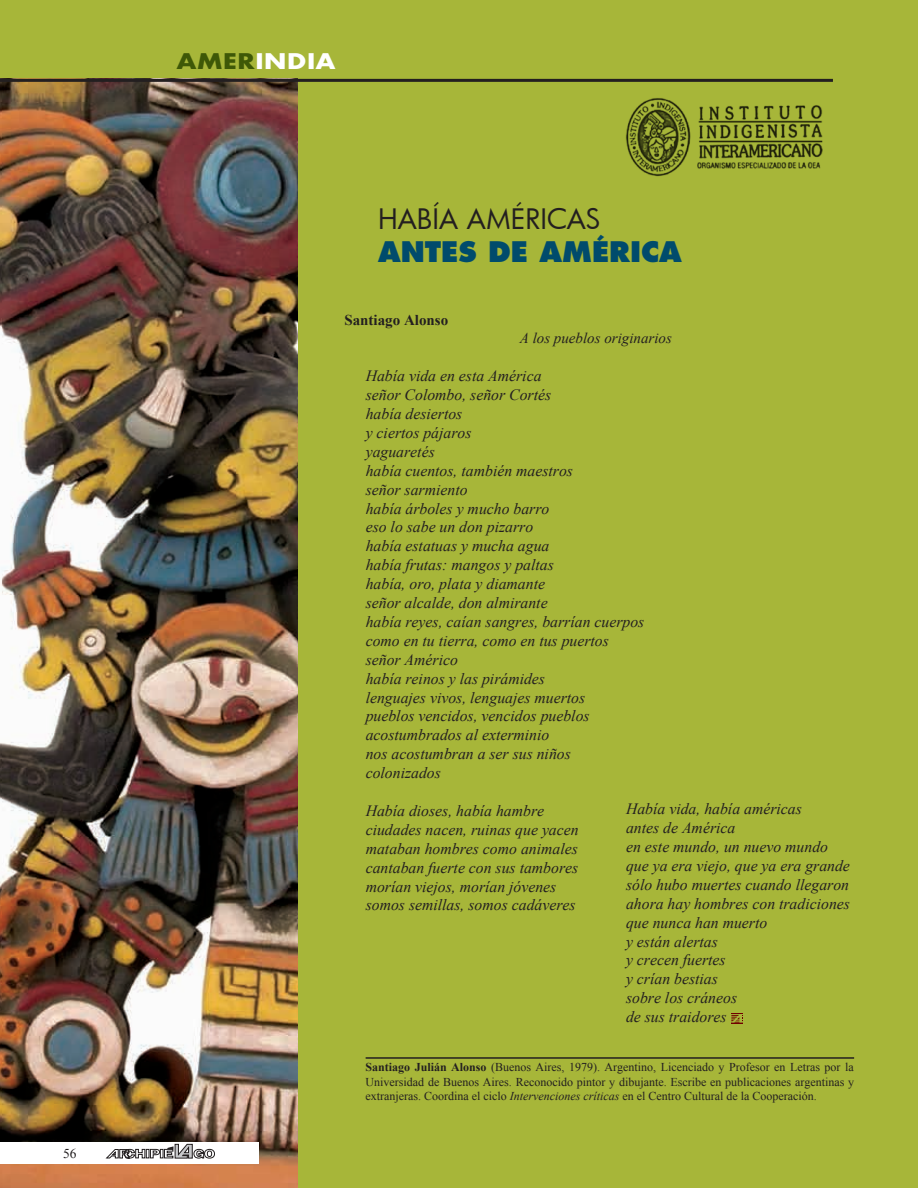
<style>
.page{position:relative;width:918px;height:1188px;background:#a7b639}
.page>*{position:absolute;margin:0;border:0;box-sizing:border-box;transform-origin:0 0}
.t1{font:800 27.6px "Futura";color:#004b6c}
.t2{font:27.6px "Futura";color:#231f20}
.t3{font:700 21px "Futura";color:#fff;scale:1.2 1}
.t4{font:italic 15.75px/18.9px "Times New Roman";color:#231f20}
.t5{font:italic 15px "Times New Roman";color:#231f20}
.t6{font:700 15px "Times New Roman";color:#231f20}
.t7{font:13.5px "Times New Roman";color:#231f20}
.t8{font:12px/14.4px "Times New Roman";color:#231f20;text-align:justify}
.s1{color:#3e5807}
.s2{font-weight:700}
.s3{font-style:italic}
</style>
<div class="page">
<img style="left:626px;top:98px;width:197px;height:79px">
<img style="left:0;top:82px;width:297px;height:1106px">
<hr style="left:0;top:79px;width:833px;height:3px;background:#231f20">
<hr style="left:366px;top:1057px;width:488px;height:2px;background:#231f20">
<div style="left:0;top:1142px;width:259px;height:21px;background:#fff"></div>
<svg style="left:106px;top:1144px;width:109px;height:15px"></svg>
<svg style="left:731px;top:1013px;width:12px;height:11px"></svg>
<p class="t7" style="left:63px;top:1146px;width:15px">56</p>
<h2 class="t3" style="left:176px;top:47px;width:134px"><span class="s1">AMER</span>INDIA</h2>
<h1 class="t2" style="left:378px;top:200px;width:224px">HABÍA AMÉRICAS</h1>
<h1 class="t1" style="left:378px;top:235px;width:306px">ANTES DE AMÉRICA</h1>
<p class="t6" style="left:344px;top:311px;width:105px">Santiago Alonso</p>
<p class="t5" style="left:520px;top:330px;width:154px">A los pueblos originarios</p>
<p class="t4" style="left:366px;top:366px;width:280px">Había vida en esta América<br>señor Colombo, señor Cortés<br>había desiertos<br>y ciertos pájaros<br>yaguaretés<br>había cuentos, también maestros<br>señor sarmiento<br>había árboles y mucho barro<br>eso lo sabe un don pizarro<br>había estatuas y mucha agua<br>había frutas: mangos y paltas<br>había, oro, plata y diamante<br>señor alcalde, don almirante<br>había reyes, caían sangres, barrían cuerpos como en tu tierra, como en tus puertos señor Américo<br>había reinos y las pirámides<br>lenguajes vivos, lenguajes muertos<br>pueblos vencidos, vencidos pueblos acostumbrados al exterminio<br>nos acostumbran a ser sus niños colonizados</p>
<p class="t4" style="left:366px;top:801px;width:215px">Había dioses, había hambre ciudades nacen, ruinas que yacen mataban hombres como animales cantaban fuerte con sus tambores morían viejos, morían jóvenes somos semillas, somos cadáveres</p>
<p class="t4" style="left:626px;top:800px;width:225px">Había vida, había américas<br>antes de América<br>en este mundo, un nuevo mundo que ya era viejo, que ya era grande sólo hubo muertes cuando llegaron ahora hay hombres con tradiciones que nunca han muerto<br>y están alertas<br>y crecen fuertes<br>y crían bestias<br>sobre los cráneos<br>de sus traidores</p>
<p class="t8" style="left:366px;top:1060px;width:490px"><span class="s2">Santiago Julián Alonso</span> (Buenos Aires, 1979). Argentino, Licenciado y Profesor en Letras por la Universidad de Buenos Aires. Reconocido pintor y dibujante. Escribe en publicaciones argentinas y extranjeras. Coordina el ciclo <span class="s3">Intervenciones críticas</span> en el Centro Cultural de la Cooperación.</p>
</div>
